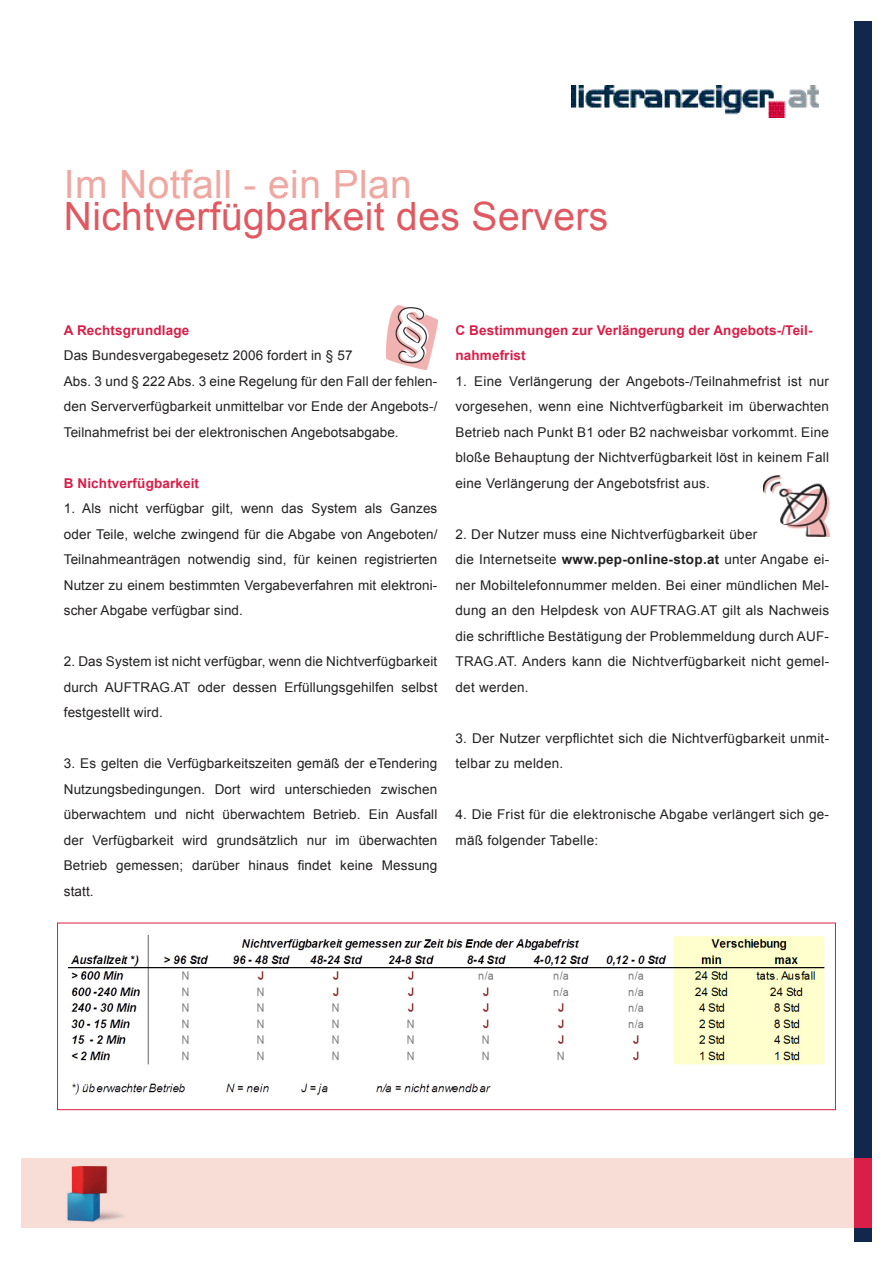
<style>
.page{position:relative;width:893px;height:1263px;background:#fff}
.page>*{position:absolute;margin:0;border:0;box-sizing:border-box;transform-origin:0 0}
.t1{font:39px "Arial";letter-spacing:.01em;color:#e05860}
.t2{font:39px "Arial";letter-spacing:.01em;color:#efa8a1}
.t3{font:13.5px/25.5px "Arial";letter-spacing:.02em;color:#231f20}
.t4{font:700 13.5px/25.5px "Arial";letter-spacing:.01em;color:#d91e47}
.s1{font-weight:700}
</style>
<div class="page">
<div style="left:21px;top:1159px;width:842px;height:69px;background:#f8dcd6"></div>
<div style="left:855px;top:21px;width:17px;height:1221px;background:#11274c"></div>
<img style="left:67px;top:1166px;width:58px;height:56px">
<div style="left:855px;top:1159px;width:17px;height:69px;background:#d91e47"></div>
<img style="left:572px;top:85px;width:247px;height:33px">
<div style="left:57px;top:923px;width:779px;height:187px;border:1px solid #d91e47"></div>
<img style="left:68px;top:936px;width:757px;height:159px">
<img style="left:386px;top:305px;width:51px;height:64px">
<img style="left:763px;top:475px;width:66px;height:62px">
<h1 class="t2" style="left:64px;top:158px;width:350px">Im Notfall - ein Plan</h1>
<h1 class="t1" style="left:64px;top:189px;width:546px">Nichtverfügbarkeit des Servers</h1>
<p class="t4" style="left:64px;top:317px;width:127px">A Rechtsgrundlage</p>
<p class="t3" style="left:64px;top:342px;width:375px">Das Bundesvergabegesetz 2006 fordert in § 57<br>Abs. 3 und § 222 Abs. 3 eine Regelung für den Fall der fehlen&shy;den Serververfügbarkeit unmittelbar vor Ende der Angebots-/ Teilnahmefrist bei der elektronischen Angebotsabgabe.</p>
<p class="t4" style="left:64px;top:470px;width:137px">B Nichtverfügbarkeit</p>
<p class="t3" style="left:64px;top:495px;width:375px;text-align:justify">1. Als nicht verfügbar gilt, wenn das System als Ganzes oder Teile, welche zwingend für die Abgabe von Angeboten/ Teilnahmeanträgen notwendig sind, für keinen registrierten Nutzer zu einem bestimmten Vergabeverfahren mit elektroni&shy;scher Abgabe verfügbar sind.</p>
<p class="t3" style="left:64px;top:648px;width:375px;text-align:justify">2. Das System ist nicht verfügbar, wenn die Nichtverfügbarkeit durch AUFTRAG.AT oder dessen Erfüllungsgehilfen selbst festgestellt wird.</p>
<p class="t3" style="left:64px;top:750px;width:375px;text-align:justify">3. Es gelten die Verfügbarkeitszeiten gemäß der eTendering Nutzungsbedingungen. Dort wird unterschieden zwischen überwachtem und nicht überwachtem Betrieb. Ein Ausfall der Verfügbarkeit wird grundsätzlich nur im überwachten Betrieb gemessen; darüber hinaus findet keine Messung statt.</p>
<p class="t4" style="left:455px;top:317px;width:359px">C Bestimmungen zur Verlängerung der Angebots-/Teil&shy;nahmefrist</p>
<p class="t3" style="left:455px;top:368px;width:375px;text-align:justify">1. Eine Verlängerung der Angebots-/Teilnahmefrist ist nur vorgesehen, wenn eine Nichtverfügbarkeit im überwachten Betrieb nach Punkt B1 oder B2 nachweisbar vorkommt. Eine bloße Behauptung der Nichtverfügbarkeit löst in keinem Fall eine Verlängerung der Angebotsfrist aus.</p>
<p class="t3" style="left:455px;top:521px;width:375px">2. Der Nutzer muss eine Nichtverfügbarkeit über<br>die Internetseite <span class="s1">www.pep-online-stop.at</span> unter Angabe ei&shy;ner Mobiltelefonnummer melden. Bei einer mündlichen Mel&shy;dung an den Helpdesk von AUFTRAG.AT gilt als Nachweis die schriftliche Bestätigung der Problemmeldung durch AUF-TRAG.AT. Anders kann die Nichtverfügbarkeit nicht gemel&shy;det werden.</p>
<p class="t3" style="left:455px;top:725px;width:375px">3. Der Nutzer verpflichtet sich die Nichtverfügbarkeit unmit&shy;telbar zu melden.</p>
<p class="t3" style="left:455px;top:801px;width:375px">4. Die Frist für die elektronische Abgabe verlängert sich ge&shy;mäß folgender Tabelle:</p>
</div>
